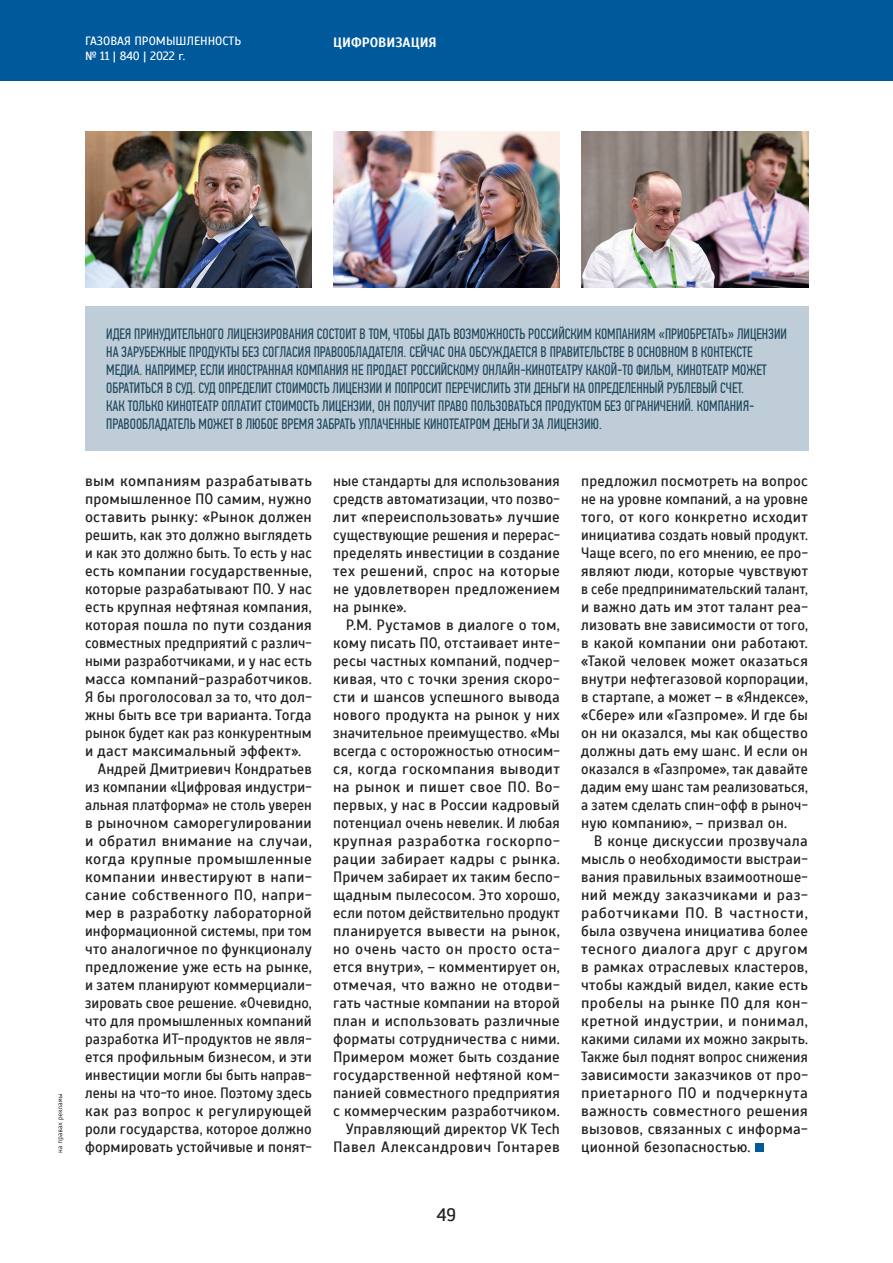
<style>
.page{position:relative;width:893px;height:1263px;background:#fff}
.page>*{position:absolute;margin:0;border:0;box-sizing:border-box;transform-origin:0 0}
.t1{font:18px "Scada";color:#231f20}
.text-main{font:15px/18px "Scada";letter-spacing:.015em;color:#231f20;text-align:justify}
.t2{font:15px/18px "PF Din Text Comp Pro";color:#1c455c}
.text-main-2{font:15px/18px "Scada";letter-spacing:.015em;color:#231f20;text-align:justify;scale:.96 1}
.t3{font:700 13.5px "Scada";color:#fff}
.t4{font:12px/14.4px "Scada";color:#fff}
</style>
<div class="page">
<div style="left:0;top:0;width:893px;height:81px;background:#00599b"></div>
<div style="left:755px;top:1143px;width:8px;height:9px;background:#00599b"></div>
<img style="left:581px;top:132px;width:227px;height:156px">
<img style="left:85px;top:132px;width:227px;height:156px">
<img style="left:333px;top:132px;width:227px;height:156px">
<div style="left:85px;top:306px;width:723px;height:144px;background:#becdd7"></div>
<svg style="left:58px;top:1094px;width:6px;height:58px"></svg>
<p class="t4" style="left:85px;top:34px;width:158px">ГАЗОВАЯ ПРОМЫШЛЕННОСТЬ № 11 | 840 | 2022 г.</p>
<p class="t3" style="left:333px;top:34px;width:105px">ЦИФРОВИЗАЦИЯ</p>
<p class="t2" style="left:106px;top:325px;width:682px">ИДЕЯ ПРИНУДИТЕЛЬНОГО ЛИЦЕНЗИРОВАНИЯ СОСТОИТ В ТОМ, ЧТОБЫ ДАТЬ ВОЗМОЖНОСТЬ РОССИЙСКИМ КОМПАНИЯМ «ПРИОБРЕТАТЬ» ЛИЦЕНЗИИ НА ЗАРУБЕЖНЫЕ ПРОДУКТЫ БЕЗ СОГЛАСИЯ ПРАВООБЛАДАТЕЛЯ. СЕЙЧАС ОНА ОБСУЖДАЕТСЯ В ПРАВИТЕЛЬСТВЕ В ОСНОВНОМ В КОНТЕКСТЕ МЕДИА. НАПРИМЕР, ЕСЛИ ИНОСТРАННАЯ КОМПАНИЯ НЕ ПРОДАЕТ РОССИЙСКОМУ ОНЛАЙН-КИНОТЕАТРУ КАКОЙ‑ТО ФИЛЬМ, КИНОТЕАТР МОЖЕТ ОБРАТИТЬСЯ В СУД. СУД ОПРЕДЕЛИТ СТОИМОСТЬ ЛИЦЕНЗИИ И ПОПРОСИТ ПЕРЕЧИСЛИТЬ ЭТИ ДЕНЬГИ НА ОПРЕДЕЛЕННЫЙ РУБЛЕВЫЙ СЧЕТ.<br>КАК ТОЛЬКО КИНОТЕАТР ОПЛАТИТ СТОИМОСТЬ ЛИЦЕНЗИИ, ОН ПОЛУЧИТ ПРАВО ПОЛЬЗОВАТЬСЯ ПРОДУКТОМ БЕЗ ОГРАНИЧЕНИЙ. КОМПАНИЯ-ПРАВООБЛАДАТЕЛЬ МОЖЕТ В ЛЮБОЕ ВРЕМЯ ЗАБРАТЬ УПЛАЧЕННЫЕ КИНОТЕАТРОМ ДЕНЬГИ ЗА ЛИЦЕНЗИЮ.</p>
<p class="text-main" style="left:85px;top:472px;width:228px">вым компаниям разрабатывать промышленное ПО самим, нужно оставить рынку: «Рынок должен решить, как это должно выглядеть и как это должно быть. То есть у нас есть компании государственные, которые разрабатывают ПО. У нас есть крупная нефтяная компания, которая пошла по пути создания совместных предприятий с различ&shy;ными разработчиками, и у нас есть масса компаний-разработчиков.<br>Я бы проголосовал за то, что дол&shy;жны быть все три варианта. Тогда рынок будет как раз конкурентным и даст максимальный эффект».</p>
<p class="text-main" style="left:85px;top:760px;width:228px;text-indent:13px">Андрей Дмитриевич Кондратьев из компании «Цифровая индустри&shy;альная платформа» не столь уверен в рыночном саморегулировании и обратил внимание на случаи, когда крупные промышленные компании инвестируют в напи&shy;сание собственного ПО, напри&shy;мер в разработку лабораторной информационной системы, при том что аналогичное по функционалу предложение уже есть на рынке, и затем планируют коммерциали&shy;зировать свое решение. «Очевидно, что для промышленных компаний разработка ИТ-продуктов не явля&shy;ется профильным бизнесом, и эти инвестиции могли бы быть направ&shy;лены на что‑то иное. Поэтому здесь как раз вопрос к регулирующей роли государства, которое должно формировать устойчивые и понят-</p>
<p class="text-main-2" style="left:333px;top:472px;width:238px">ные стандарты для использования средств автоматизации, что позво&shy;лит «переиспользовать» лучшие существующие решения и перерас&shy;пределять инвестиции в создание тех решений, спрос на которые не удовлетворен предложением на рынке».</p>
<p class="text-main" style="left:333px;top:616px;width:228px;text-indent:13px">Р.М. Рустамов в диалоге о том, кому писать ПО, отстаивает инте&shy;ресы частных компаний, подчер&shy;кивая, что с точки зрения скоро&shy;сти и шансов успешного вывода нового продукта на рынок у них значительное преимущество. «Мы всегда с осторожностью относим&shy;ся, когда госкомпания выводит на рынок и пишет свое ПО. Во&shy;первых, у нас в России кадровый потенциал очень невелик. И любая крупная разработка госкорпо&shy;рации забирает кадры с рынка.<br>Причем забирает их таким беспо&shy;щадным пылесосом. Это хорошо, если потом действительно продукт планируется вывести на рынок, но очень часто он просто оста&shy;ется внутри», – комментирует он, отмечая, что важно не отодви&shy;гать частные компании на второй план и использовать различные форматы сотрудничества с ними.<br>Примером может быть создание государственной нефтяной ком&shy;панией совместного предприятия с коммерческим разработчиком.</p>
<p class="text-main" style="left:333px;top:1120px;width:228px;text-align:right">Управляющий директор VK Tech<br>Павел Александрович Гонтарев</p>
<p class="t1" style="left:437px;top:1204px;width:21px">49</p>
<p class="text-main" style="left:581px;top:472px;width:228px">предложил посмотреть на вопрос не на уровне компаний, а на уровне того, от кого конкретно исходит инициатива создать новый продукт.<br>Чаще всего, по его мнению, ее про&shy;являют люди, которые чувствуют в себе предпринимательский талант, и важно дать им этот талант реа&shy;лизовать вне зависимости от того, в какой компании они работают. «Такой человек может оказаться внутри нефтегазовой корпорации, в стартапе, а может – в «Яндексе», «Сбере» или «Газпроме». И где бы он ни оказался, мы как общество должны дать ему шанс. И если он оказался в «Газпроме», так давайте дадим ему шанс там реализоваться, а затем сделать спин-офф в рыноч&shy;ную компанию», – призвал он.</p>
<p class="text-main" style="left:581px;top:832px;width:228px;text-indent:13px">В конце дискуссии прозвучала мысль о необходимости выстраи&shy;вания правильных взаимоотноше&shy;ний между заказчиками и раз&shy;работчиками ПО. В частности, была озвучена инициатива более тесного диалога друг с другом в рамках отраслевых кластеров, чтобы каждый видел, какие есть пробелы на рынке ПО для кон&shy;кретной индустрии, и понимал, какими силами их можно закрыть.<br>Также был поднят вопрос снижения зависимости заказчиков от про&shy;приетарного ПО и подчеркнута важность совместного решения вызовов, связанных с информа&shy;ционной безопасностью.</p>
</div>
